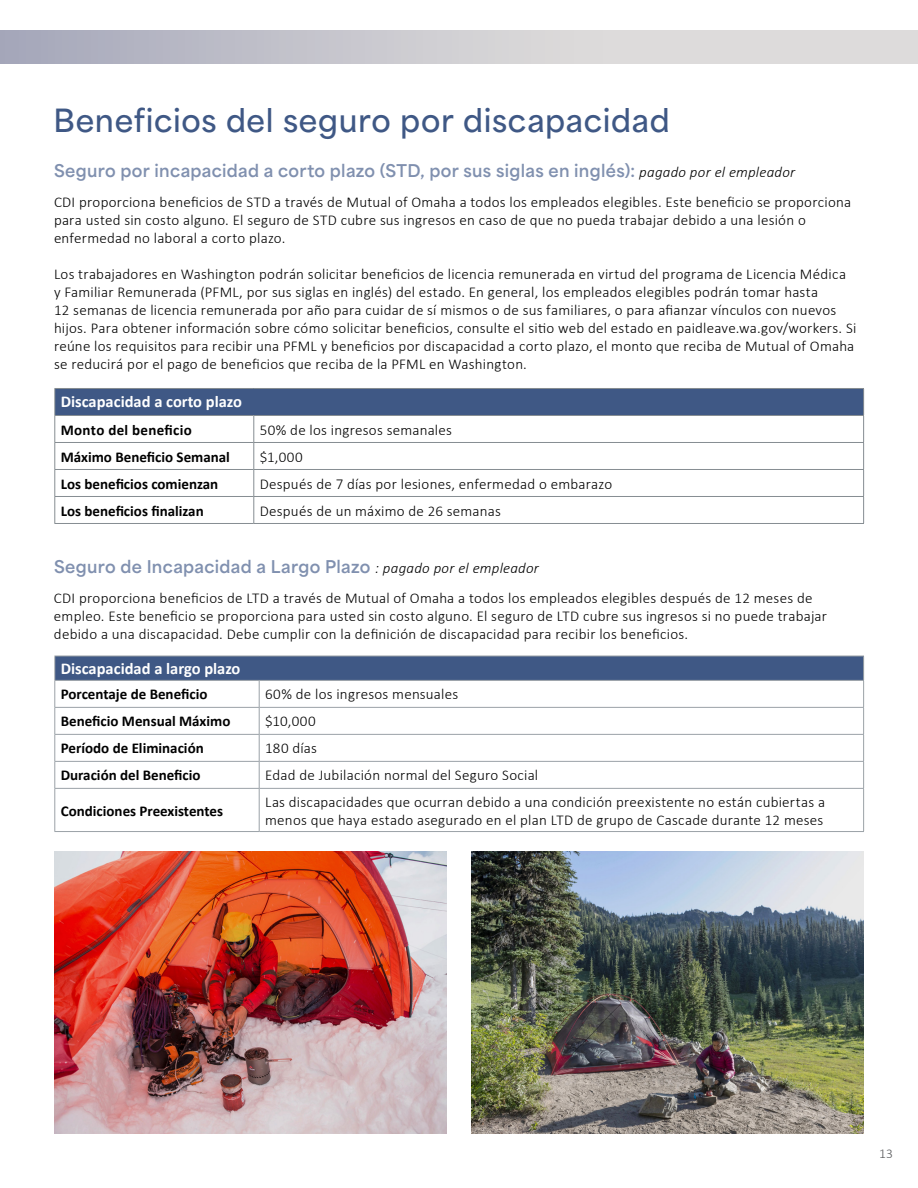
<style>
.page{position:relative;width:918px;height:1188px;background:#fff}
.page>*{position:absolute;margin:0;border:0;box-sizing:border-box;transform-origin:0 0}
.t1{font:600 30px "Area Normal";letter-spacing:.02em;color:#3f5885}
.t2{font:700 16.5px "Area Normal";letter-spacing:.02em;color:#8090af}
.t3{font:700 16.5px "Calibri";color:#fff}
.t4{font:300 15px/18px "Calibri";letter-spacing:.015em;color:#000}
.t5{font:700 15px "Calibri";color:#000}
.t6{font:700 15px "Calibri";letter-spacing:.02em;color:#000}
.t7{font:300 13.5px "Calibri";color:#58595b}
.s1{font-family:"Calibri";font-weight:300;font-style:italic;font-size:15px;color:#000}
</style>
<div class="page">
<div style="left:0;top:31px;width:918px;height:32px;background:linear-gradient(to right,#adaebe,#eae7e3)"></div>
<div style="left:55px;top:656px;width:809px;height:24px;background:#3f5885"></div>
<svg style="left:55px;top:681px;width:808px;height:150px"></svg>
<hr style="left:54px;top:656px;width:205px;height:1px;background:#9ba2a7">
<hr style="left:259px;top:656px;width:605px;height:1px;background:#9ba2a7">
<hr style="left:54px;top:680px;width:205px;height:1px;background:#9ba2a7">
<hr style="left:259px;top:680px;width:605px;height:1px;background:#9ba2a7">
<hr style="left:54px;top:707px;width:205px;height:1px;background:#9ba2a7">
<hr style="left:259px;top:707px;width:605px;height:1px;background:#9ba2a7">
<hr style="left:54px;top:734px;width:205px;height:1px;background:#9ba2a7">
<hr style="left:259px;top:734px;width:605px;height:1px;background:#9ba2a7">
<hr style="left:54px;top:761px;width:205px;height:1px;background:#9ba2a7">
<svg style="left:54px;top:656px;width:1px;height:132px"></svg>
<hr style="left:259px;top:761px;width:605px;height:1px;background:#9ba2a7">
<svg style="left:259px;top:681px;width:1px;height:107px"></svg>
<svg style="left:863px;top:656px;width:1px;height:132px"></svg>
<hr style="left:54px;top:788px;width:205px;height:1px;background:#9ba2a7">
<hr style="left:54px;top:789px;width:1px;height:42px;background:#9ba2a7">
<hr style="left:259px;top:788px;width:605px;height:1px;background:#9ba2a7">
<hr style="left:259px;top:789px;width:1px;height:42px;background:#9ba2a7">
<hr style="left:863px;top:789px;width:1px;height:42px;background:#9ba2a7">
<hr style="left:54px;top:831px;width:205px;height:1px;background:#9ba2a7">
<hr style="left:259px;top:831px;width:605px;height:1px;background:#9ba2a7">
<div style="left:55px;top:388px;width:809px;height:27px;background:#3f5885"></div>
<hr style="left:54px;top:388px;width:200px;height:1px;background:#868d92">
<hr style="left:254px;top:388px;width:610px;height:1px;background:#868d92">
<hr style="left:54px;top:415px;width:200px;height:1px;background:#868d92">
<hr style="left:254px;top:415px;width:610px;height:1px;background:#868d92">
<hr style="left:54px;top:442px;width:200px;height:1px;background:#868d92">
<hr style="left:254px;top:442px;width:610px;height:1px;background:#868d92">
<hr style="left:54px;top:469px;width:200px;height:1px;background:#868d92">
<hr style="left:254px;top:469px;width:610px;height:1px;background:#868d92">
<hr style="left:54px;top:496px;width:200px;height:1px;background:#868d92">
<svg style="left:54px;top:389px;width:1px;height:134px"></svg>
<hr style="left:254px;top:496px;width:610px;height:1px;background:#868d92">
<svg style="left:253px;top:416px;width:1px;height:107px"></svg>
<svg style="left:863px;top:389px;width:1px;height:134px"></svg>
<hr style="left:54px;top:523px;width:200px;height:1px;background:#868d92">
<hr style="left:254px;top:523px;width:610px;height:1px;background:#868d92">
<img style="left:54px;top:852px;width:392px;height:281px">
<img style="left:472px;top:852px;width:392px;height:281px">
<h1 class="t1" style="left:54px;top:94px;width:618px">Beneficios del seguro por discapacidad</h1>
<p class="t2" style="left:54px;top:156px;width:743px">Seguro por incapacidad a corto plazo (STD, por sus siglas en inglés): <span class="s1">pagado por el empleador</span></p>
<p class="t4" style="left:54px;top:193px;width:799px">CDI proporciona beneficios de STD a través de Mutual of Omaha a todos los empleados elegibles. Este beneficio se proporciona para usted sin costo alguno. El seguro de STD cubre sus ingresos en caso de que no pueda trabajar debido a una lesión o enfermedad no laboral a corto plazo.</p>
<p class="t4" style="left:54px;top:265px;width:804px">Los trabajadores en Washington podrán solicitar beneficios de licencia remunerada en virtud del programa de Licencia Médica<br>y Familiar Remunerada (PFML, por sus siglas en inglés) del estado. En general, los empleados elegibles podrán tomar hasta<br>12 semanas de licencia remunerada por año para cuidar de sí mismos o de sus familiares, o para afianzar vínculos con nuevos hijos. Para obtener información sobre cómo solicitar beneficios, consulte el sitio web del estado en paidleave.wa.gov/workers. Si reúne los requisitos para recibir una PFML y beneficios por discapacidad a corto plazo, el monto que reciba de Mutual of Omaha se reducirá por el pago de beneficios que reciba de la PFML en Washington.</p>
<p class="t3" style="left:61px;top:390px;width:183px">Discapacidad a corto plazo</p>
<p class="t6" style="left:61px;top:419px;width:133px">Monto del beneficio</p>
<p class="t4" style="left:260px;top:420px;width:194px">50% de los ingresos semanales</p>
<p class="t5" style="left:61px;top:446px;width:171px">Máximo Beneficio Semanal</p>
<p class="t4" style="left:260px;top:447px;width:45px">$1,000</p>
<p class="t5" style="left:61px;top:473px;width:159px">Los beneficios comienzan</p>
<p class="t4" style="left:260px;top:474px;width:354px">Después de 7 días por lesiones, enfermedad o embarazo</p>
<p class="t5" style="left:61px;top:500px;width:144px">Los beneficios finalizan</p>
<p class="t4" style="left:260px;top:501px;width:243px">Después de un máximo de 26 semanas</p>
<p class="t2" style="left:54px;top:552px;width:487px">Seguro de Incapacidad a Largo Plazo <span class="s1">: pagado por el empleador</span></p>
<p class="t4" style="left:54px;top:589px;width:775px">CDI proporciona beneficios de LTD a través de Mutual of Omaha a todos los empleados elegibles después de 12 meses de empleo. Este beneficio se proporciona para usted sin costo alguno. El seguro de LTD cubre sus ingresos si no puede trabajar debido a una discapacidad. Debe cumplir con la definición de discapacidad para recibir los beneficios.</p>
<p class="t3" style="left:61px;top:657px;width:181px">Discapacidad a largo plazo</p>
<p class="t5" style="left:61px;top:684px;width:148px">Porcentaje de Beneficio</p>
<p class="t4" style="left:265px;top:685px;width:195px">60% de los ingresos mensuales</p>
<p class="t5" style="left:61px;top:711px;width:171px">Beneficio Mensual Máximo</p>
<p class="t4" style="left:265px;top:712px;width:52px">$10,000</p>
<p class="t5" style="left:61px;top:738px;width:145px">Período de Eliminación</p>
<p class="t4" style="left:265px;top:739px;width:53px">180 días</p>
<p class="t5" style="left:61px;top:765px;width:141px">Duración del Beneficio</p>
<p class="t4" style="left:265px;top:766px;width:275px">Edad de Jubilación normal del Seguro Social</p>
<p class="t5" style="left:61px;top:800px;width:164px">Condiciones Preexistentes</p>
<p class="t4" style="left:265px;top:792px;width:561px">Las discapacidades que ocurran debido a una condición preexistente no están cubiertas a menos que haya estado asegurado en el plan LTD de grupo de Cascade durante 12 meses</p>
<p class="t7" style="left:879px;top:1145px;width:16px">13</p>
</div>
